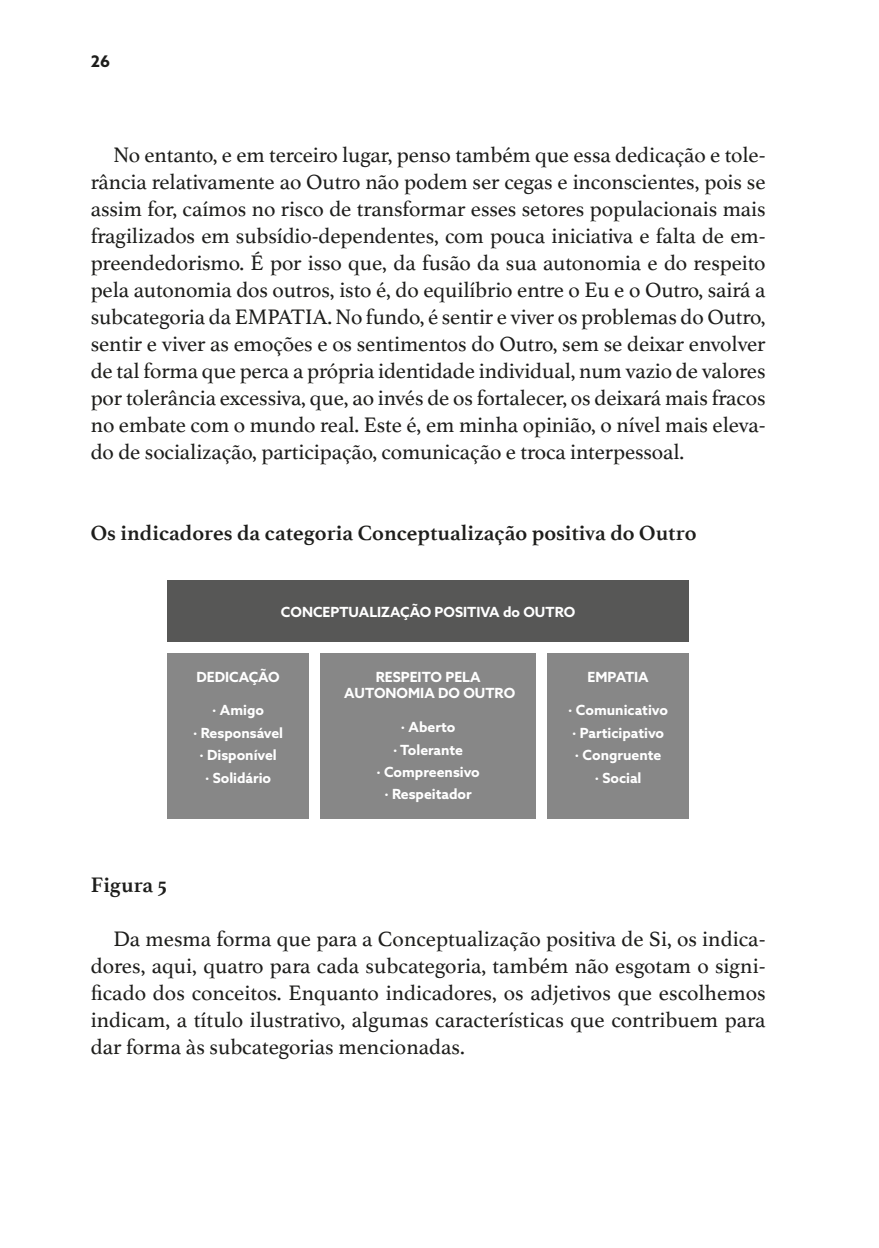
<style>
.page{position:relative;width:879px;height:1248px;background:#fff}
.page>*{position:absolute;margin:0;border:0;box-sizing:border-box;transform-origin:0 0}
.t1{font:22px/27px "Athelas";letter-spacing:-.005em;color:#1d1d1b;text-align:justify}
.t2{font:700 22px "Athelas";color:#1d1d1b}
.t3{font:700 16px "Azo Sans";color:#1d1d1b}
.t4{font:700 14px/22.4px "Azo Sans";color:#fff;text-align:center}
</style>
<div class="page">
<div style="left:167px;top:580px;width:522px;height:62px;background:#575756"></div>
<div style="left:167px;top:653px;width:142px;height:166px;background:#878787"></div>
<div style="left:547px;top:653px;width:142px;height:166px;background:#878787"></div>
<div style="left:320px;top:653px;width:216px;height:166px;background:#878787"></div>
<p class="t3" style="left:91px;top:50px;width:21px">26</p>
<p class="t1" style="left:91px;top:141px;width:676px;text-indent:23px">No entanto, e em terceiro lugar, penso também que essa dedicação e tole&shy;rância relativamente ao Outro não podem ser cegas e inconscientes, pois se assim for, caímos no risco de transformar esses setores populacionais mais fragilizados em subsídio-dependentes, com pouca iniciativa e falta de em&shy;preendedorismo. É por isso que, da fusão da sua autonomia e do respeito pela autonomia dos outros, isto é, do equilíbrio entre o Eu e o Outro, sairá a subcategoria da EMPATIA. No fundo, é sentir e viver os problemas do Outro, sentir e viver as emoções e os sentimentos do Outro, sem se deixar envolver de tal forma que perca a própria identidade individual, num vazio de valores por tolerância excessiva, que, ao invés de os fortalecer, os deixará mais fracos no embate com o mundo real. Este é, em minha opinião, o nível mais eleva&shy;do de socialização, participação, comunicação e troca interpessoal.</p>
<p class="t2" style="left:91px;top:515px;width:607px">Os indicadores da categoria Conceptualização positiva do Outro</p>
<p class="t4" style="left:281px;top:600px;width:296px">CONCEPTUALIZAÇÃO POSITIVA do OUTRO</p>
<p class="t4" style="left:196px;top:665px;width:85px">DEDICAÇÃO</p>
<p class="t4" style="left:193px;top:698px;width:91px">· Amigo<br>· Responsável · Disponível<br>· Solidário</p>
<p class="t4" style="left:344px;top:668px;width:172px;line-height:16.8px">RESPEITO PELA<br>AUTONOMIA DO OUTRO</p>
<p class="t4" style="left:376px;top:715px;width:105px">· Aberto<br>· Tolerante<br>· Compreensivo · Respeitador</p>
<p class="t4" style="left:587px;top:665px;width:63px">EMPATIA</p>
<p class="t4" style="left:568px;top:698px;width:101px">· Comunicativo · Participativo · Congruente<br>· Social</p>
<p class="t2" style="left:91px;top:866px;width:77px">Figura 5</p>
<p class="t1" style="left:91px;top:924px;width:676px;text-indent:23px">Da mesma forma que para a Conceptualização positiva de Si, os indica&shy;dores, aqui, quatro para cada subcategoria, também não esgotam o signi&shy;ficado dos conceitos. Enquanto indicadores, os adjetivos que escolhemos indicam, a título ilustrativo, algumas características que contribuem para dar forma às subcategorias mencionadas.</p>
</div>
